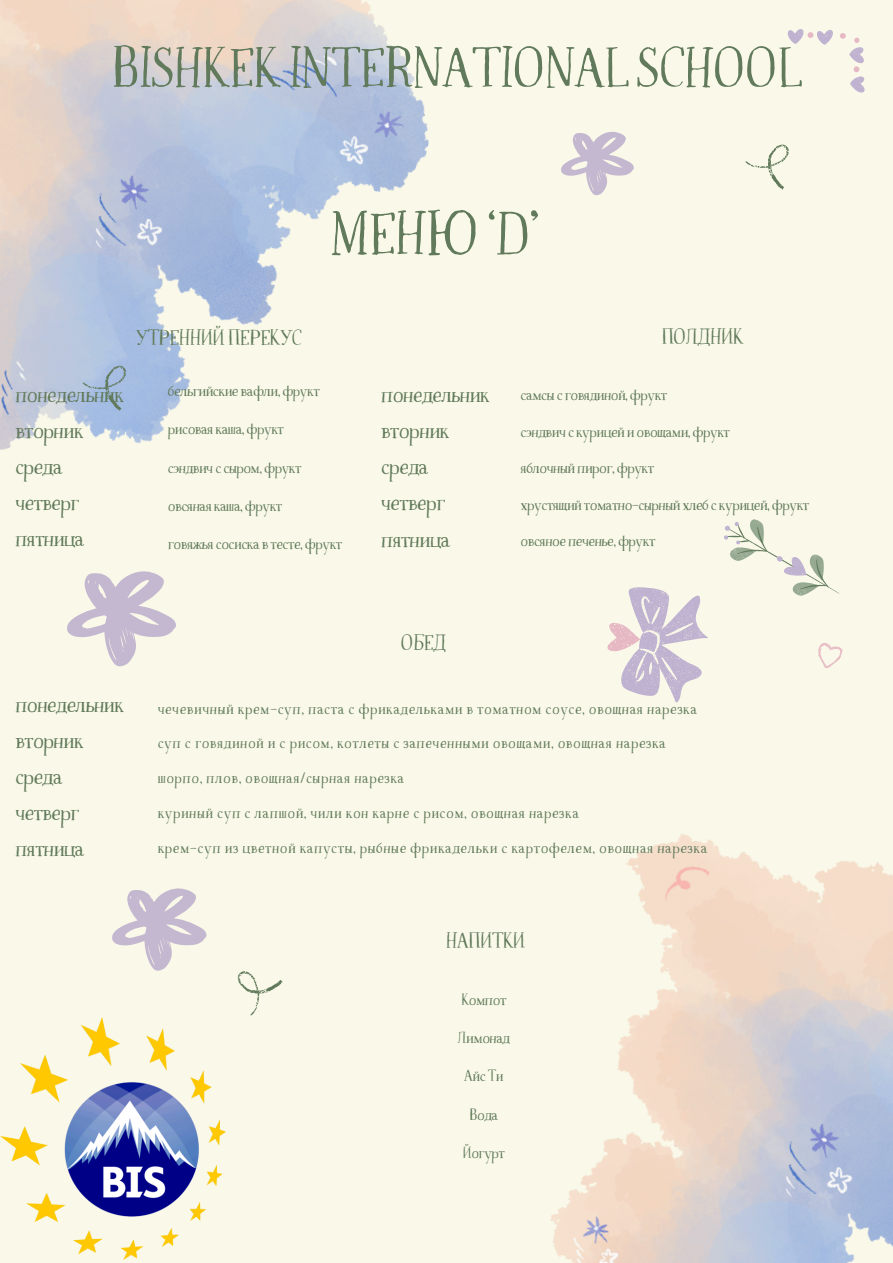
<style>
.page{position:relative;width:893px;height:1263px;background:#faf9e9}
.page>*{position:absolute;margin:0;border:0;box-sizing:border-box;transform-origin:0 0}
.t1{font:62.85px "Compotes Espresso";color:#617a5b}
.t2{font:58.5px "Compotes Espresso";color:#617a5b}
.t3{font:24.08px/36px "Compotes Espresso";color:#617a5b}
.t4{font:22.58px "Compotes Espresso";color:#617a5b}
.t5{font:16.58px "Compotes Espresso";letter-spacing:.06em;color:#617a5b}
.t6{font:16.58px "Compotes Espresso";color:#617a5b}
</style>
<div class="page">
<img style="left:0;top:0;width:429px;height:450px">
<img style="left:550px;top:834px;width:343px;height:429px">
<svg style="left:67px;top:571px;width:109px;height:96px"></svg>
<svg style="left:561px;top:131px;width:73px;height:64px"></svg>
<svg style="left:112px;top:888px;width:95px;height:83px"></svg>
<svg style="left:81px;top:352px;width:61px;height:59px;background:#a5bbda"></svg>
<svg style="left:745px;top:144px;width:44px;height:46px"></svg>
<svg style="left:237px;top:971px;width:46px;height:45px"></svg>
<img style="left:0;top:1017px;width:226px;height:243px">
<svg style="left:724px;top:519px;width:115px;height:77px"></svg>
<svg style="left:607px;top:587px;width:101px;height:116px"></svg>
<svg style="left:818px;top:643px;width:25px;height:25px"></svg>
<svg style="left:788px;top:29px;width:77px;height:64px"></svg>
<p class="t2" style="left:113px;top:34px;width:690px">BISHKEK INTERNATIONAL SCHOOL</p>
<h1 class="t4" style="left:136px;top:324px;width:167px">УТРЕННИЙ ПЕРЕКУС</h1>
<p class="t1" style="left:330px;top:198px;width:210px">МЕНЮ ‘D’</p>
<p class="t4" style="left:662px;top:324px;width:83px">ПОЛДНИК</p>
<p class="t3" style="left:16px;top:377px;width:109px">понедельник вторник среда четверг пятница</p>
<p class="t6" style="left:168px;top:381px;width:153px">бельгийскиевафли,фрукт</p>
<h1 class="t6" style="left:168px;top:419px;width:117px">рисоваякаша,фрукт</h1>
<h2 class="t6" style="left:168px;top:458px;width:135px">сэндвичссыром,фрукт</h2>
<h3 class="t6" style="left:168px;top:496px;width:115px">овсянаякаша,фрукт</h3>
<p class="t6" style="left:168px;top:534px;width:175px">говяжьясосискавтесте,фрукт</p>
<p class="t3" style="left:381px;top:378px;width:109px">понедельник вторник среда четверг пятница</p>
<p class="t6" style="left:521px;top:385px;width:148px">самсы сговядиной,фрукт</p>
<p class="t6" style="left:521px;top:422px;width:210px">сэндвичскурицей и овощами,фрукт</p>
<h3 class="t6" style="left:521px;top:458px;width:135px">яблочный пирог,фрукт</h3>
<p class="t6" style="left:521px;top:495px;width:290px">хрустящий томатно-сырный хлебскурицей,фрукт</p>
<p class="t6" style="left:521px;top:531px;width:136px">овсяное печенье,фрукт</p>
<p class="t4" style="left:401px;top:629px;width:47px">ОБЕД</p>
<p class="t3" style="left:16px;top:687px;width:109px">понедельник вторник среда четверг пятница</p>
<p class="t5" style="left:158px;top:699px;width:540px">чечевичный крем-суп, паста с фрикадельками в томатном соусе, овощная нарезка</p>
<p class="t5" style="left:158px;top:733px;width:509px">суп с говядиной и с рисом, котлеты с запеченными овощами, овощная нарезка</p>
<p class="t5" style="left:158px;top:768px;width:248px">шорпо, плов, овощная/сырная нарезка</p>
<p class="t5" style="left:158px;top:803px;width:422px">куриный суп с лапшой, чили кон карне с рисом, овощная нарезка</p>
<h2 class="t5" style="left:158px;top:838px;width:551px">крем-суп из цветной капусты, рыбные фрикадельки с картофелем, овощная нарезка</h2>
<h3 class="t4" style="left:446px;top:928px;width:80px">НАПИТКИ</h3>
<p class="t5" style="left:462px;top:990px;width:46px">Компот</p>
<p class="t6" style="left:458px;top:1028px;width:54px">Лимонад</p>
<p class="t5" style="left:464px;top:1066px;width:40px">Айс Ти</p>
<p class="t5" style="left:470px;top:1104px;width:30px">Вода</p>
<p class="t5" style="left:463px;top:1143px;width:43px">Йогурт</p>
</div>
